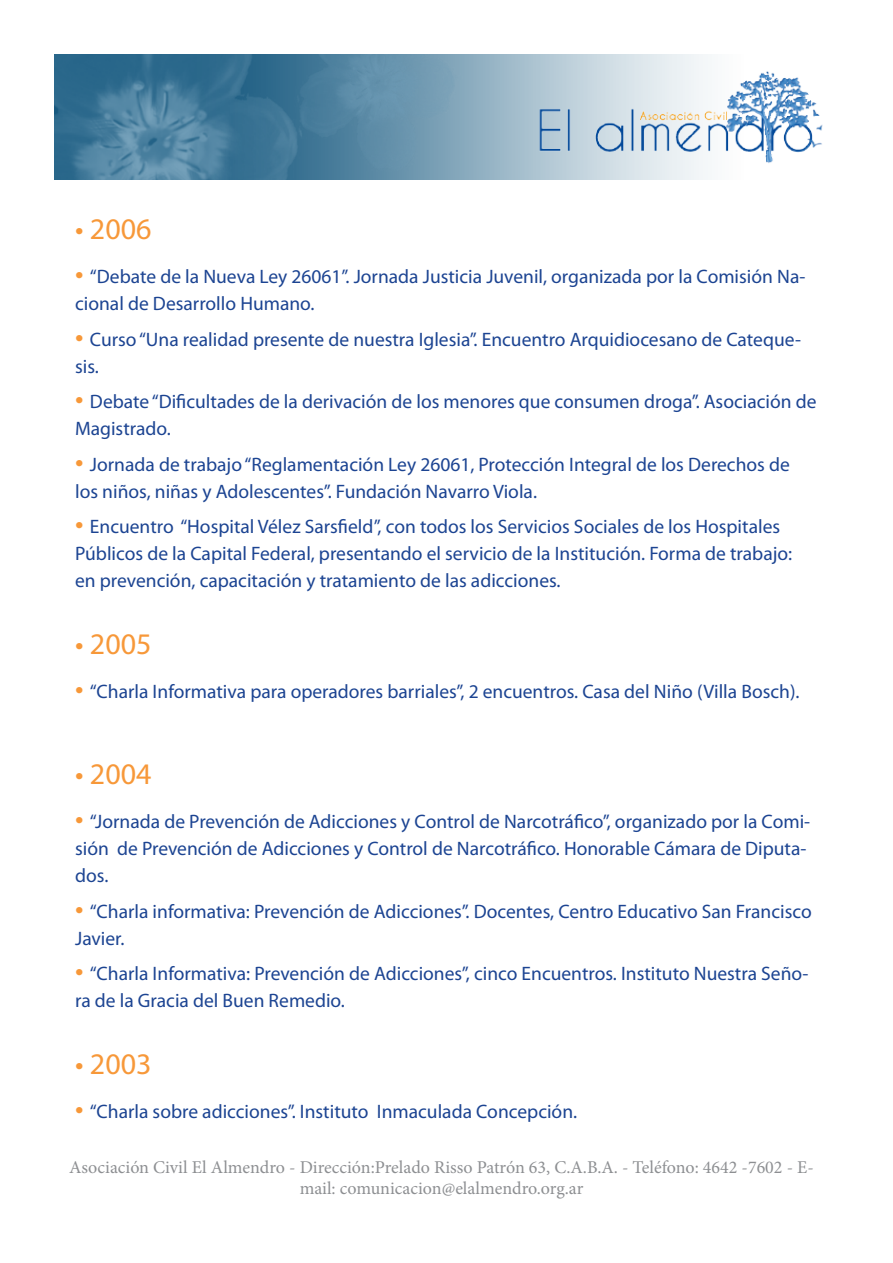
<style>
.page{position:relative;width:893px;height:1263px;background:#fff}
.page>*{position:absolute;margin:0;border:0;box-sizing:border-box;transform-origin:0 0}
.t1{font:30px "Myriad Pro";color:#f79839}
.t2{font:19.5px/27px "Myriad Pro";color:#1c4492}
.t3{font:18px/21.6px "Minion Pro";color:#8d8f92;text-align:center}
.s1{font-size:30px;color:#f79839}
</style>
<div class="page">
<img style="left:54px;top:54px;width:654px;height:125px">
<img style="left:536px;top:61px;width:287px;height:111px">
<h1 class="t1" style="left:75px;top:211px;width:78px">• 2006</h1>
<p class="t2" style="left:75px;top:263px;width:732px"><span class="s1">•</span> “Debate de la Nueva Ley 26061”. Jornada Justicia Juvenil, organizada por la Comisión Na&shy;cional de Desarrollo Humano.</p>
<p class="t2" style="left:75px;top:326px;width:727px"><span class="s1">•</span> Curso “Una realidad presente de nuestra Iglesia”. Encuentro Arquidiocesano de Cateque&shy;sis.</p>
<p class="t2" style="left:75px;top:388px;width:743px"><span class="s1">•</span> Debate “Dificultades de la derivación de los menores que consumen droga”. Asociación de<br>Magistrado.</p>
<p class="t2" style="left:75px;top:451px;width:716px"><span class="s1">•</span> Jornada de trabajo “Reglamentación Ley 26061, Protección Integral de los Derechos de los niños, niñas y Adolescentes”. Fundación Navarro Viola.</p>
<p class="t2" style="left:75px;top:513px;width:719px"><span class="s1">•</span> Encuentro “Hospital Vélez Sarsfield”, con todos los Servicios Sociales de los Hospitales<br>Públicos de la Capital Federal, presentando el servicio de la Institución. Forma de trabajo: en prevención, capacitación y tratamiento de las adicciones.</p>
<h1 class="t1" style="left:75px;top:625px;width:78px">• 2005</h1>
<p class="t2" style="left:75px;top:678px;width:726px"><span class="s1">•</span> “Charla Informativa para operadores barriales”, 2 encuentros. Casa del Niño (Villa Bosch).</p>
<h1 class="t1" style="left:75px;top:756px;width:78px">• 2004</h1>
<p class="t2" style="left:75px;top:808px;width:737px"><span class="s1">•</span> “Jornada de Prevención de Adicciones y Control de Narcotráfico”, organizado por la Comi&shy;sión de Prevención de Adicciones y Control de Narcotráfico. Honorable Cámara de Diputa&shy;dos.</p>
<p class="t2" style="left:75px;top:897px;width:738px"><span class="s1">•</span> “Charla informativa: Prevención de Adicciones”. Docentes, Centro Educativo San Francisco<br>Javier.</p>
<p class="t2" style="left:75px;top:960px;width:735px"><span class="s1">•</span> “Charla Informativa: Prevención de Adicciones”, cinco Encuentros. Instituto Nuestra Seño&shy;ra de la Gracia del Buen Remedio.</p>
<h1 class="t1" style="left:75px;top:1045px;width:78px">• 2003</h1>
<p class="t2" style="left:75px;top:1097px;width:504px"><span class="s1">•</span> “Charla sobre adicciones”. Instituto Inmaculada Concepción.</p>
<p class="t3" style="left:69px;top:1156px;width:746px">Asociación Civil El Almendro - Dirección:Prelado Risso Patrón 63, C.A.B.A. - Teléfono: 4642 -7602 - E&shy;mail: comunicacion@elalmendro.org.ar</p>
</div>
